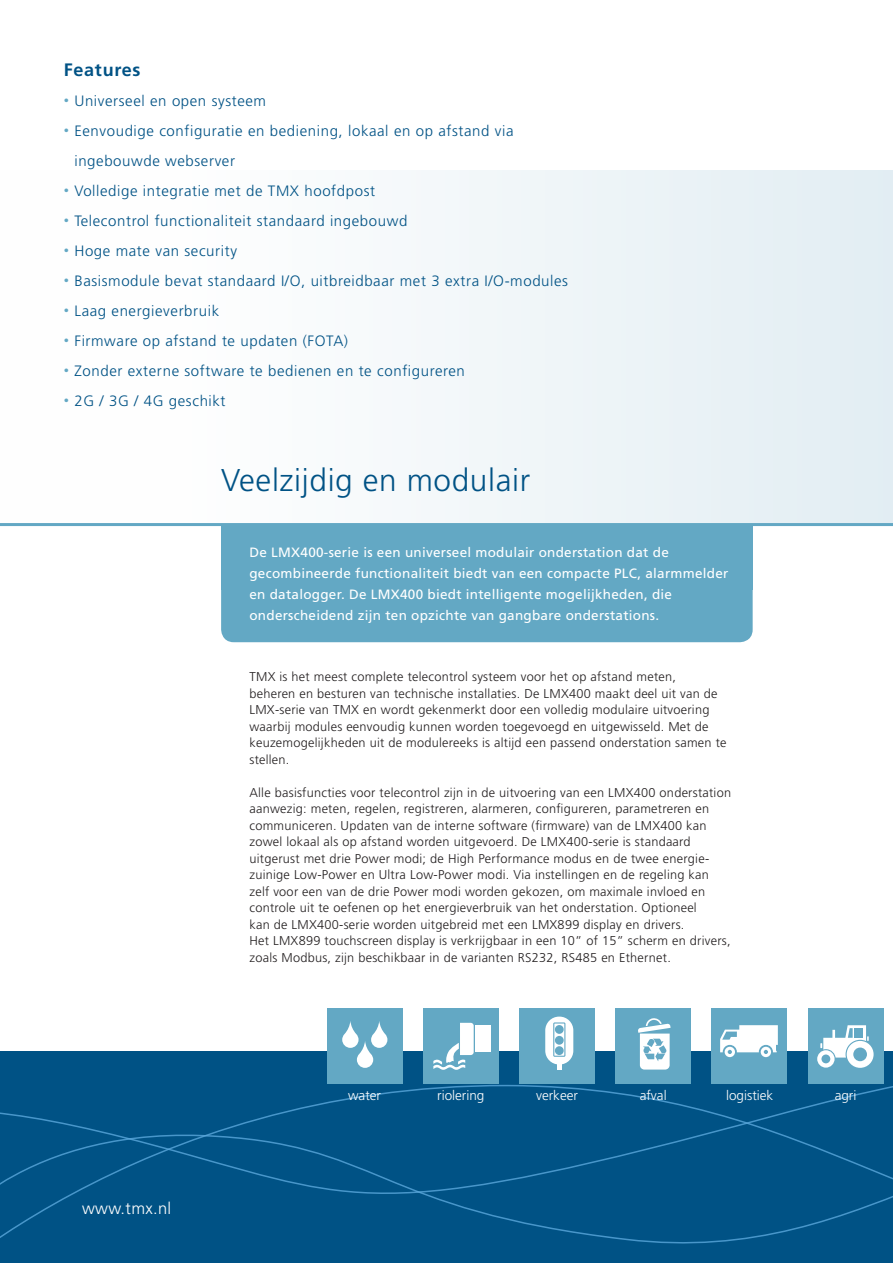
<style>
.page{position:relative;width:893px;height:1263px;background:#fff}
.page>*{position:absolute;margin:0;border:0;box-sizing:border-box;transform-origin:0 0}
.t1{font:300 31.5px "Frutiger LT Std";letter-spacing:.02em;color:#005285}
.t2{font:700 18px "Frutiger LT Std";letter-spacing:.04em;color:#005285}
.t3{font:300 16.5px "Frutiger LT Std";letter-spacing:.02em;color:#fff}
.t4{font:300 15px/30px "Frutiger LT Std";letter-spacing:.04em;color:#005285}
.t5{font:13.5px/21px "Frutiger LT Std";letter-spacing:.02em;color:#fff}
.t6{font:300 13.5px "Frutiger LT Std";color:#fff}
.t7{font:300 12.75px/16.5px "Frutiger LT Std";letter-spacing:.02em;color:#231f20}
.s1{font-size:10.5px;color:#63a8c4}
</style>
<div class="page">
<div style="left:0;top:170px;width:893px;height:356px;background:linear-gradient(to right,#fff,#e3eef3)"></div>
<div style="left:221px;top:524px;width:532px;height:66px;background:#63a8c4"></div>
<div style="left:221px;top:558px;width:532px;height:84px;background:#63a8c4;border-radius:13px"></div>
<div style="left:0;top:1049px;width:893px;height:35px;background:#005285"></div>
<div style="left:0;top:1084px;width:893px;height:179px;background:#005285"></div>
<div style="left:327px;top:1008px;width:76px;height:76px;background:#63a8c4"></div>
<svg style="left:342px;top:1021px;width:45px;height:47px"></svg>
<div style="left:423px;top:1008px;width:76px;height:76px;background:#63a8c4"></div>
<div style="left:476px;top:1026px;width:15px;height:26px;background:#fff"></div>
<svg style="left:433px;top:1023px;width:41px;height:47px"></svg>
<div style="left:519px;top:1008px;width:76px;height:76px;background:#63a8c4"></div>
<svg style="left:557px;top:1064px;width:4px;height:6px"></svg>
<div style="left:545px;top:1016px;width:28px;height:48px;background:#fff;border-radius:14px"></div>
<div style="left:553px;top:1022px;width:12px;height:35px;border:1px solid #63a8c4"></div>
<div style="left:555px;top:1025px;width:9px;height:9px;background:#63a8c4;border-radius:50%"></div>
<div style="left:555px;top:1036px;width:9px;height:9px;background:#63a8c4;border-radius:50%"></div>
<div style="left:555px;top:1046px;width:9px;height:9px;background:#63a8c4;border-radius:50%"></div>
<div style="left:615px;top:1008px;width:76px;height:76px;background:#63a8c4"></div>
<svg style="left:638px;top:1018px;width:33px;height:51px"></svg>
<div style="left:711px;top:1008px;width:76px;height:76px;background:#63a8c4"></div>
<div style="left:725px;top:1047px;width:10px;height:10px;background:#fff;border-radius:50%"></div>
<div style="left:761px;top:1047px;width:10px;height:10px;background:#fff;border-radius:50%"></div>
<svg style="left:720px;top:1025px;width:58px;height:29px"></svg>
<div style="left:808px;top:1008px;width:75px;height:76px;background:#63a8c4"></div>
<svg style="left:816px;top:1049px;width:20px;height:20px"></svg>
<div style="left:817px;top:1050px;width:18px;height:17px;background:#fff;border-radius:50%"></div>
<div style="left:847px;top:1041px;width:27px;height:27px;background:#fff;border-radius:50%"></div>
<div style="left:853px;top:1047px;width:14px;height:14px;background:#63a8c4;border-radius:50%"></div>
<div style="left:821px;top:1054px;width:9px;height:9px;background:#63a8c4;border-radius:50%"></div>
<svg style="left:820px;top:1025px;width:49px;height:32px"></svg>
<div style="left:854px;top:1028px;width:9px;height:10px;background:#63a8c4"></div>
<hr style="left:0;top:523px;width:893px;height:3px;background:#63a8c4">
<h2 class="t2" style="left:64px;top:59px;width:78px">Features</h2>
<p class="t4" style="left:64px;top:86px;width:204px"><span class="s1">•</span> Universeel en open systeem</p>
<p class="t4" style="left:74px;top:116px;width:441px;text-indent:-11px"><span class="s1">•</span> Eenvoudige configuratie en bediening, lokaal en op afstand via ingebouwde webserver</p>
<p class="t4" style="left:64px;top:176px;width:313px"><span class="s1">•</span> Volledige integratie met de TMX hoofdpost</p>
<p class="t4" style="left:64px;top:206px;width:345px"><span class="s1">•</span> Telecontrol functionaliteit standaard ingebouwd</p>
<p class="t4" style="left:64px;top:236px;width:175px"><span class="s1">•</span> Hoge mate van security</p>
<p class="t4" style="left:64px;top:266px;width:506px"><span class="s1">•</span> Basismodule bevat standaard I/O, uitbreidbaar met 3 extra I/O-modules</p>
<p class="t4" style="left:64px;top:296px;width:157px"><span class="s1">•</span> Laag energieverbruik</p>
<p class="t4" style="left:64px;top:326px;width:286px"><span class="s1">•</span> Firmware op afstand te updaten (FOTA)</p>
<p class="t4" style="left:64px;top:356px;width:403px"><span class="s1">•</span> Zonder externe software te bedienen en te configureren</p>
<p class="t4" style="left:64px;top:386px;width:163px"><span class="s1">•</span> 2G / 3G / 4G geschikt</p>
<h1 class="t1" style="left:221px;top:463px;width:311px">Veelzijdig en modulair</h1>
<p class="t5" style="left:249px;top:542px;width:480px">De LMX400-serie is een universeel modulair onderstation dat de gecombineerde functionaliteit biedt van een compacte PLC, alarmmelder en datalogger. De LMX400 biedt intelligente mogelijkheden, die onderscheidend zijn ten opzichte van gangbare onderstations.</p>
<p class="t7" style="left:249px;top:669px;width:479px">TMX is het meest complete telecontrol systeem voor het op afstand meten,<br>beheren en besturen van technische installaties. De LMX400 maakt deel uit van de LMX-serie van TMX en wordt gekenmerkt door een volledig modulaire uitvoering waarbij modules eenvoudig kunnen worden toegevoegd en uitgewisseld. Met de keuzemogelijkheden uit de modulereeks is altijd een passend onderstation samen te stellen.</p>
<p class="t7" style="left:249px;top:784px;width:483px">Alle basisfuncties voor telecontrol zijn in de uitvoering van een LMX400 onderstation aanwezig: meten, regelen, registreren, alarmeren, configureren, parametreren en communiceren. Updaten van de interne software (firmware) van de LMX400 kan zowel lokaal als op afstand worden uitgevoerd. De LMX400-serie is standaard uitgerust met drie Power modi; de High Performance modus en de twee energie&shy;zuinige Low-Power en Ultra Low-Power modi. Via instellingen en de regeling kan zelf voor een van de drie Power modi worden gekozen, om maximale invloed en controle uit te oefenen op het energieverbruik van het onderstation. Optioneel<br>kan de LMX400-serie worden uitgebreid met een LMX899 display en drivers.<br>Het LMX899 touchscreen display is verkrijgbaar in een 10” of 15” scherm en drivers, zoals Modbus, zijn beschikbaar in de varianten RS232, RS485 en Ethernet.</p>
<p class="t3" style="left:82px;top:1199px;width:91px">www.tmx.nl</p>
<p class="t6" style="left:348px;top:1088px;width:34px">water</p>
<p class="t6" style="left:437px;top:1088px;width:49px">riolering</p>
<p class="t6" style="left:536px;top:1088px;width:43px">verkeer</p>
<p class="t6" style="left:640px;top:1088px;width:28px">afval</p>
<p class="t6" style="left:726px;top:1088px;width:49px">logistiek</p>
<p class="t6" style="left:835px;top:1088px;width:23px">agri</p>
</div>
